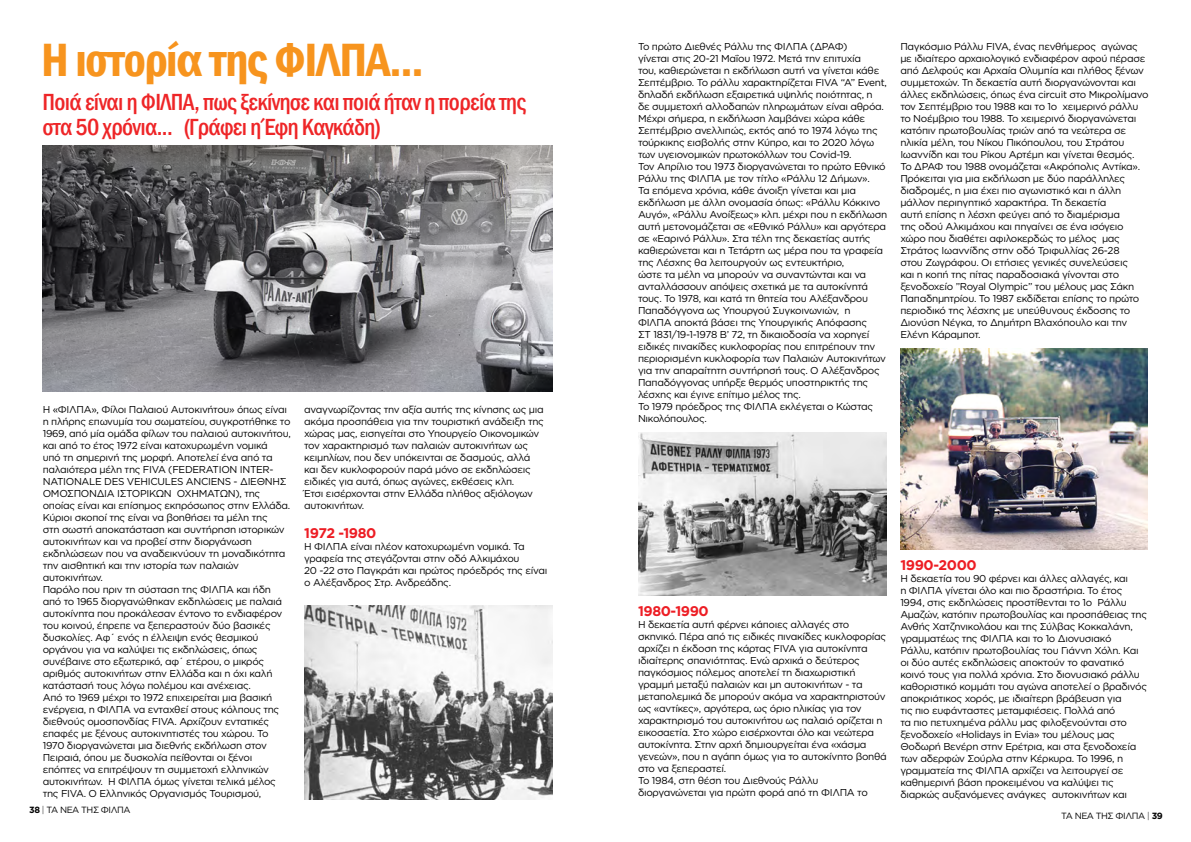
<style>
.page{position:relative;width:1191px;height:842px;background:#fff}
.page>*{position:absolute;margin:0;border:0;box-sizing:border-box;transform-origin:0 0}
.t1{font:600 condensed 48px "Franklin Gothic";letter-spacing:-.025em;color:#f7941e}
.t2{font:500 condensed 24px/25.8px "Franklin Gothic";letter-spacing:-.025em;color:#ee2527}
.t3{font:700 14px "Gotham Greek";letter-spacing:-.03em;color:#ed1d24}
.t4{font:10px/12px "Gotham Greek";letter-spacing:-.03em;color:#000}
.t5{font:9px "Gotham Greek";letter-spacing:-.05em;color:#000}
.s1{font-weight:700}
.s2{font-weight:300}
</style>
<div class="page">
<img style="left:304px;top:606px;width:249px;height:193px">
<img style="left:638px;top:432px;width:248px;height:163px">
<img style="left:900px;top:348px;width:247px;height:201px">
<img style="left:43px;top:145px;width:510px;height:246px">
<h1 class="t1" style="left:41px;top:28px;width:384px">Η ιστορία της ΦΙΛΠΑ...</h1>
<h2 class="t2" style="left:43px;top:88px;width:485px">Ποιά είναι η ΦΙΛΠΑ, πως ξεκίνησε και ποιά ήταν η πορεία της στα 50 χρόνια... (Γράφει η Έφη Καγκάδη)</h2>
<p class="t4" style="left:43px;top:404px;width:249px">Η «ΦΙΛΠΑ», Φίλοι Παλαιού Αυτοκινήτου» όπως είναι η πλήρης επωνυμία του σωματείου, συγκροτήθηκε το 1969, από μία ομάδα φίλων του παλαιού αυτοκινήτου, και από το έτος 1972 είναι κατοχυρωμένη νομικά<br>υπό τη σημερινή της μορφή. Αποτελεί ένα από τα παλαιότερα μέλη της FIVA (FEDERATION INTER-NATIONALE DES VEHICULES ANCIENS - ΔΙΕΘΝΗΣ ΟΜΟΣΠΟΝΔΙΑ ΙΣΤΟΡΙΚΩΝ ΟΧΗΜΑΤΩΝ), της οποίας είναι και επίσημος εκπρόσωπος στην Ελλάδα.<br>Κύριοι σκοποί της είναι να βοηθήσει τα μέλη της<br>στη σωστή αποκατάσταση και συντήρηση ιστορικών αυτοκινήτων και να προβεί στην διοργάνωση εκδηλώσεων που να αναδεικνύουν τη μοναδικότητα την αισθητική και την ιστορία των παλαιών αυτοκινήτων.<br>Παρόλο που πριν τη σύσταση της ΦΙΛΠΑ και ήδη από το 1965 διοργανώθηκαν εκδηλώσεις με παλαιά αυτοκίνητα που προκάλεσαν έντονο το ενδιαφέρον του κοινού, έπρεπε να ξεπεραστούν δύο βασικές δυσκολίες. Αφ΄ ενός η έλλειψη ενός θεσμικού οργάνου για να καλύψει τις εκδηλώσεις, όπως συνέβαινε στο εξωτερικό, αφ΄ ετέρου, ο μικρός αριθμός αυτοκινήτων στην Ελλάδα και η όχι καλή κατάστασή τους λόγω πολέμου και ανέχειας.<br>Από το 1969 μέχρι το 1972 επιχειρείται μια βασική ενέργεια, η ΦΙΛΠΑ να ενταχθεί στους κόλπους της διεθνούς ομοσπονδίας FIVA. Αρχίζουν εντατικές επαφές με ξένους αυτοκινητιστές του χώρου. Το 1970 διοργανώνεται μια διεθνής εκδήλωση στον Πειραιά, όπου με δυσκολία πείθονται οι ξένοι επόπτες να επιτρέψουν τη συμμετοχή ελληνικών αυτοκινήτων. Η ΦΙΛΠΑ όμως γίνεται τελικά μέλος της FIVA. Ο Ελληνικός Οργανισμός Τουρισμού,</p>
<p class="t5" style="left:29px;top:805px;width:103px"><span class="s1">38</span> <span class="s2">|</span> ΤΑ ΝΈΑ ΤΗΣ ΦΙΛΠΑ</p>
<p class="t4" style="left:304px;top:404px;width:241px">αναγνωρίζοντας την αξία αυτής της κίνησης ως μια ακόμα προσπάθεια για την τουριστική ανάδειξη της χώρας μας, εισηγείται στο Υπουργείο Οικονομικών τον χαρακτηρισμό των παλαιών αυτοκινήτων ως κειμηλίων, που δεν υπόκεινται σε δασμούς, αλλά και δεν κυκλοφορούν παρά μόνο σε εκδηλώσεις ειδικές για αυτά, όπως αγώνες, εκθέσεις κλπ.<br>Έτσι εισέρχονται στην Ελλάδα πλήθος αξιόλογων αυτοκινήτων.</p>
<h3 class="t3" style="left:304px;top:525px;width:74px">1972 -1980</h3>
<p class="t4" style="left:304px;top:540px;width:245px">Η ΦΙΛΠΑ είναι πλέον κατοχυρωμένη νομικά. Τα γραφεία της στεγάζονται στην οδό Αλκιμάχου<br>20 -22 στο Παγκράτι και πρώτος πρόεδρός της είναι ο Αλέξανδρος Στρ. Ανδρεάδης.</p>
<p class="t4" style="left:638px;top:40px;width:251px">Το πρώτο Διεθνές Ράλλυ της ΦΙΛΠΑ (ΔΡΑΦ)<br>γίνεται στις 20-21 Μαΐου 1972. Μετά την επιτυχία<br>του, καθιερώνεται η εκδήλωση αυτή να γίνεται κάθε Σεπτέμβριο. Το ράλλυ χαρακτηρίζεται FIVA “A” Event, δηλαδή εκδήλωση εξαιρετικά υψηλής ποιότητας, η<br>δε συμμετοχή αλλοδαπών πληρωμάτων είναι αθρόα.<br>Μέχρι σήμερα, η εκδήλωση λαμβάνει χώρα κάθε Σεπτέμβριο ανελλιπώς, εκτός από το 1974 λόγω της τούρκικης εισβολής στην Κύπρο, και το 2020 λόγω των υγειονομικών πρωτοκόλλων του Covid-19.<br>Τον Απρίλιο του 1973 διοργανώνεται το πρώτο Εθνικό Ράλλυ της ΦΙΛΠΑ με τον τίτλο «Ράλλυ 12 Δήμων».<br>Τα επόμενα χρόνια, κάθε άνοιξη γίνεται και μια εκδήλωση με άλλη ονομασία όπως: «Ράλλυ Κόκκινο Αυγό», «Ράλλυ Ανοίξεως» κλπ. μέχρι που η εκδήλωση αυτή μετονομάζεται σε «Εθνικό Ράλλυ» και αργότερα σε «Εαρινό Ράλλυ». Στα τέλη της δεκαετίας αυτής καθιερώνεται και η Τετάρτη ως μέρα που τα γραφεία της Λέσχης θα λειτουργούν ως εντευκτήριο,<br>ώστε τα μέλη να μπορούν να συναντώνται και να ανταλλάσσουν απόψεις σχετικά με τα αυτοκίνητά τους. Το 1978, και κατά τη θητεία του Αλέξανδρου Παπαδόγγονα ως Υπουργού Συγκοινωνιών, η<br>ΦΙΛΠΑ αποκτά βάσει της Υπουργικής Απόφασης<br>ΣΤ 1831/19-1-1978 Β’ 72, τη δικαιοδοσία να χορηγεί ειδικές πινακίδες κυκλοφορίας που επιτρέπουν την περιορισμένη κυκλοφορία των Παλαιών Αυτοκινήτων για την απαραίτητη συντήρησή τους. Ο Αλέξανδρος Παπαδόγγονας υπήρξε θερμός υποστηρικτής της λέσχης και έγινε επίτιμο μέλος της.<br>Το 1979 πρόεδρος της ΦΙΛΠΑ εκλέγεται ο Κώστας Νικολόπουλος.</p>
<p class="t4" style="left:900px;top:40px;width:250px">Παγκόσμιο Ράλλυ FIVA, ένας πενθήμερος αγώνας με ιδιαίτερο αρχαιολογικό ενδιαφέρον αφού πέρασε από Δελφούς και Αρχαία Ολυμπία και πλήθος ξένων συμμετοχών. Τη δεκαετία αυτή διοργανώνονται και άλλες εκδηλώσεις, όπως ένα circuit στο Μικρολίμανο τον Σεπτέμβριο του 1988 και το 1ο χειμερινό ράλλυ το Νοέμβριο του 1988. Το χειμερινό διοργανώνεται κατόπιν πρωτοβουλίας τριών από τα νεώτερα σε ηλικία μέλη, του Νίκου Πικόπουλου, του Στράτου Ιωαννίδη και του Ρίκου Αρτέμη και γίνεται θεσμός.<br>Το ΔΡΑΦ του 1988 ονομάζεται «Ακρόπολις Αντίκα».<br>Πρόκειται για μια εκδήλωση με δύο παράλληλες διαδρομές, η μια έχει πιο αγωνιστικό και η άλλη μάλλον περιηγητικό χαρακτήρα. Τη δεκαετία<br>αυτή επίσης η λέσχη φεύγει από το διαμέρισμα<br>της οδού Αλκιμάχου και πηγαίνει σε ένα ισόγειο χώρο που διαθέτει αφιλοκερδώς το μέλος μας Στράτος Ιωαννίδης στην οδό Τριφυλλίας 26-28<br>στου Ζωγράφου. Οι ετήσιες γενικές συνελεύσεις<br>και η κοπή της πίτας παραδοσιακά γίνονται στο ξενοδοχείο ”Royal Olympic” του μέλους μας Σάκη Παπαδημητρίου. Το 1987 εκδίδεται επίσης το πρώτο περιοδικό της λέσχης με υπεύθυνους έκδοσης το Διονύση Νέγκα, το Δημήτρη Βλαχόπουλο και την Ελένη Κάραμποτ.</p>
<h3 class="t3" style="left:638px;top:603px;width:72px">1980-1990</h3>
<p class="t4" style="left:638px;top:619px;width:250px">Η δεκαετία αυτή φέρνει κάποιες αλλαγές στο σκηνικό. Πέρα από τις ειδικές πινακίδες κυκλοφορίας αρχίζει η έκδοση της κάρτας FIVA για αυτοκίνητα ιδιαίτερης σπανιότητας. Ενώ αρχικά ο δεύτερος παγκόσμιος πόλεμος αποτελεί τη διαχωριστική γραμμή μεταξύ παλαιών και μη αυτοκινήτων - τα μεταπολεμικά δε μπορούν ακόμα να χαρακτηριστούν ως «αντίκες», αργότερα, ως όριο ηλικίας για τον χαρακτηρισμό του αυτοκινήτου ως παλαιό ορίζεται η εικοσαετία. Στο χώρο εισέρχονται όλο και νεώτερα αυτοκίνητα. Στην αρχή δημιουργείται ένα «χάσμα γενεών», που η αγάπη όμως για το αυτοκίνητο βοηθά στο να ξεπεραστεί.<br>Το 1984, στη θέση του Διεθνούς Ράλλυ διοργανώνεται για πρώτη φορά από τη ΦΙΛΠΑ το</p>
<h3 class="t3" style="left:900px;top:556px;width:78px">1990-2000</h3>
<p class="t4" style="left:900px;top:572px;width:248px">Η δεκαετία του 90 φέρνει και άλλες αλλαγές, και<br>η ΦΙΛΠΑ γίνεται όλο και πιο δραστήρια. Το έτος 1994, στις εκδηλώσεις προστίθενται το 1ο Ράλλυ Αμαζών, κατόπιν πρωτοβουλίας και προσπάθειας της Ανθής Χατζηνικολάου και της Σύλβας Κοκκαλάνη, γραμματέως της ΦΙΛΠΑ και το 1ο Διονυσιακό<br>Ράλλυ, κατόπιν πρωτοβουλίας του Γιάννη Χόλη. Και οι δύο αυτές εκδηλώσεις αποκτούν το φανατικό κοινό τους για πολλά χρόνια. Στο διονυσιακό ράλλυ καθοριστικό κομμάτι του αγώνα αποτελεί ο βραδινός αποκριάτικος χορός, με ιδιαίτερη βράβευση για<br>τις πιο ευφάνταστες μεταμφιέσεις. Πολλά από<br>τα πιο πετυχημένα ράλλυ μας φιλοξενούνται στο ξενοδοχείο «Holidays in Evia» του μέλους μας Θοδωρή Βενέρη στην Ερέτρια, και στα ξενοδοχεία των αδερφών Σούρλα στην Κέρκυρα. Το 1996, η γραμματεία της ΦΙΛΠΑ αρχίζει να λειτουργεί σε καθημερινή βάση προκειμένου να καλύψει τις διαρκώς αυξανόμενες ανάγκες αυτοκινήτων και</p>
<p class="t5" style="left:1061px;top:811px;width:103px">ΤΑ ΝΈΑ ΤΗΣ ΦΙΛΠΑ <span class="s2">|</span> <span class="s1">39</span></p>
</div>
